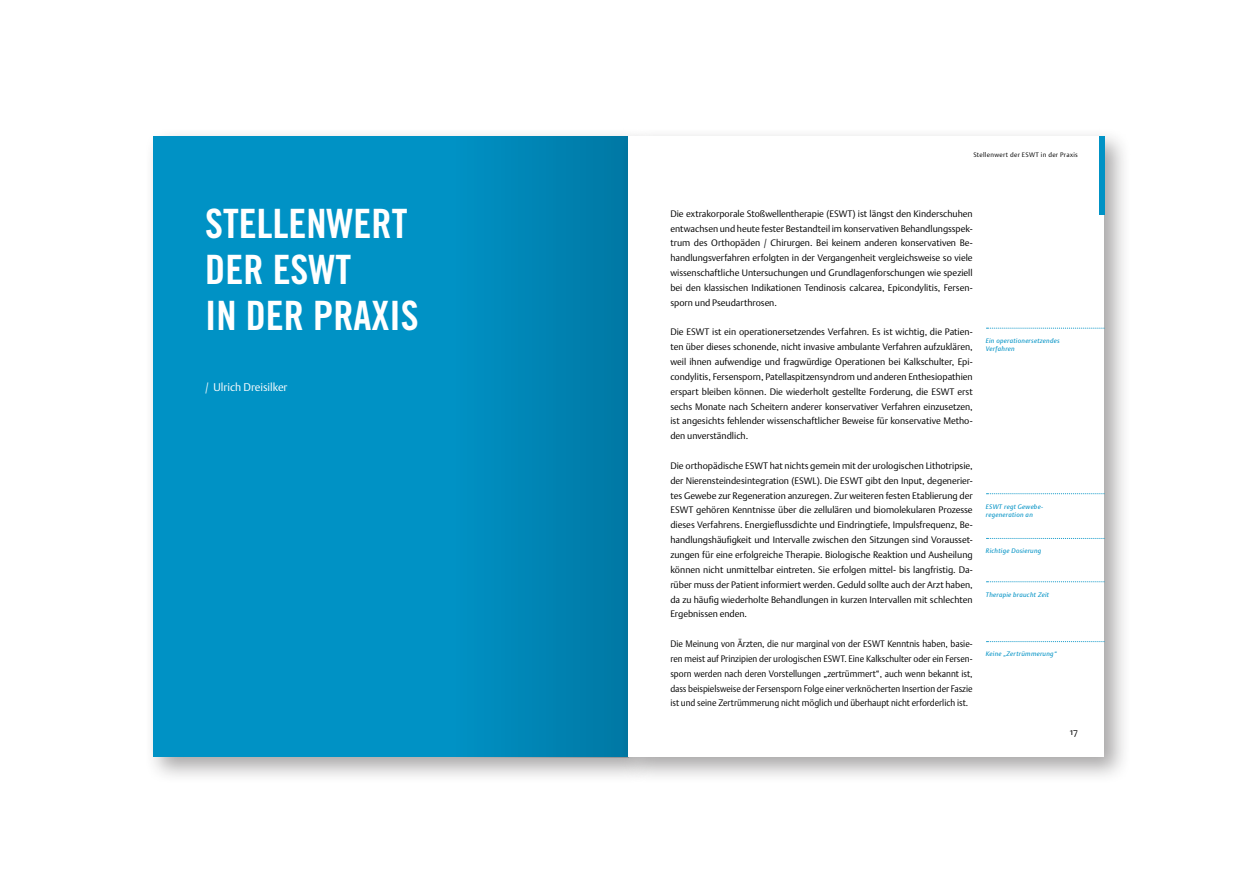
<style>
.page{position:relative;width:1259px;height:893px;background:#fff}
.page>*{position:absolute;margin:0;border:0;box-sizing:border-box;transform-origin:0 0}
.t1{font:40.5px/45.9px "Trade Gothic LT Std Bd Cn 20";color:#fff}
.t2{font:11.1px "DTL Argo ST Light";color:#fff}
.t3{font:9.3px/14.7px "DTL Argo ST Light";color:#000;text-align:justify}
.t4{font:9.3px/14.7px "DTL Argo ST Light";color:#000;text-align:justify;scale:.94 1}
.t5{font:italic 6.6px/8.4px "DTL Argo ST";letter-spacing:.045em;color:#0092c5}
.t6{font:6.6px "DTL Argo ST Light";letter-spacing:.05em;color:#000}
</style>
<div class="page">
<div style="left:144px;top:127px;width:512px;height:658px;background:#231f20;opacity:.4"></div>
<div style="left:153px;top:136px;width:475px;height:621px;background:#0092c5"></div>
<div style="left:453px;top:136px;width:175px;height:621px;background:linear-gradient(to right,#0091c4,#0078a4)"></div>
<div style="left:620px;top:127px;width:512px;height:658px;background:#231f20;opacity:.4"></div>
<div style="left:628px;top:136px;width:476px;height:621px;background:#fff"></div>
<svg style="left:986px;top:493px;width:118px;height:1px"></svg>
<svg style="left:986px;top:538px;width:118px;height:1px"></svg>
<svg style="left:986px;top:581px;width:118px;height:1px"></svg>
<svg style="left:986px;top:641px;width:118px;height:1px"></svg>
<div style="left:1099px;top:136px;width:5px;height:79px;background:#0092c5"></div>
<svg style="left:986px;top:328px;width:118px;height:1px"></svg>
<h1 class="t1" style="left:205px;top:201px;width:215px">STELLENWERT<br>DER ESWT<br>IN DER PRAXIS</h1>
<p class="t2" style="left:205px;top:380px;width:84px">/ Ulrich Dreisilker</p>
<p class="t6" style="left:973px;top:150px;width:106px">Stellenwert der ESWT in der Praxis</p>
<p class="t3" style="left:670px;top:206px;width:304px">Die extrakorporale Stoßwellentherapie (ESWT) ist längst den Kinderschuhen entwachsen und heute fester Bestandteil im konservativen Behandlungsspek&shy;trum des Orthopäden / Chirurgen. Bei keinem anderen konservativen Be&shy;handlungsverfahren erfolgten in der Vergangenheit vergleichsweise so viele wissenschaftliche Untersuchungen und Grundlagenforschungen wie speziell bei den klassischen Indikationen Tendinosis calcarea, Epicondylitis, Fersen&shy;sporn und Pseudarthrosen.</p>
<p class="t3" style="left:670px;top:325px;width:304px">Die ESWT ist ein operationersetzendes Verfahren. Es ist wichtig, die Patien&shy;ten über dieses schonende, nicht invasive ambulante Verfahren aufzuklären, weil ihnen aufwendige und fragwürdige Operationen bei Kalkschulter, Epi&shy;condylitis, Fersensporn, Patellaspitzensyndrom und anderen Enthesiopathien erspart bleiben können. Die wiederholt gestellte Forderung, die ESWT erst sechs Monate nach Scheitern anderer konservativer Verfahren einzusetzen, ist angesichts fehlender wissenschaftlicher Beweise für konservative Metho&shy;den unverständlich.</p>
<p class="t3" style="left:670px;top:458px;width:304px">Die orthopädische ESWT hat nichts gemein mit der urologischen Lithotripsie, der Nierensteindesintegration (ESWL). Die ESWT gibt den Input, degenerier&shy;tes Gewebe zur Regeneration anzuregen. Zur weiteren festen Etablierung der ESWT gehören Kenntnisse über die zellulären und biomolekularen Prozesse dieses Verfahrens. Energieflussdichte und Eindringtiefe, Impulsfrequenz, Be&shy;handlungshäufigkeit und Intervalle zwischen den Sitzungen sind Vorausset&shy;zungen für eine erfolgreiche Therapie. Biologische Reaktion und Ausheilung können nicht unmittelbar eintreten. Sie erfolgen mittel- bis langfristig. Da&shy;rüber muss der Patient informiert werden. Geduld sollte auch der Arzt haben, da zu häufig wiederholte Behandlungen in kurzen Intervallen mit schlechten Ergebnissen enden.</p>
<p class="t4" style="left:670px;top:636px;width:323px">Die Meinung von Ärzten, die nur marginal von der ESWT Kenntnis haben, basie&shy;ren meist auf Prinzipien der urologischen ESWT. Eine Kalkschulter oder ein Fersen&shy;sporn werden nach deren Vorstellungen „zertrümmert“, auch wenn bekannt ist, dass beispielsweise der Fersensporn Folge einer verknöcherten Insertion der Faszie ist und seine Zertrümmerung nicht möglich und überhaupt nicht erforderlich ist.</p>
<p class="t5" style="left:986px;top:336px;width:75px">Ein operationersetzendes<br>Verfahren</p>
<p class="t5" style="left:986px;top:502px;width:59px">ESWT regt Gewebe&shy;regeneration an</p>
<p class="t5" style="left:986px;top:547px;width:57px">Richtige Dosierung</p>
<p class="t5" style="left:986px;top:590px;width:65px">Therapie braucht Zeit</p>
<p class="t5" style="left:986px;top:650px;width:72px">Keine „Zertrümmerung“</p>
<p class="t3" style="left:1070px;top:724px;width:9px">17</p>
</div>
